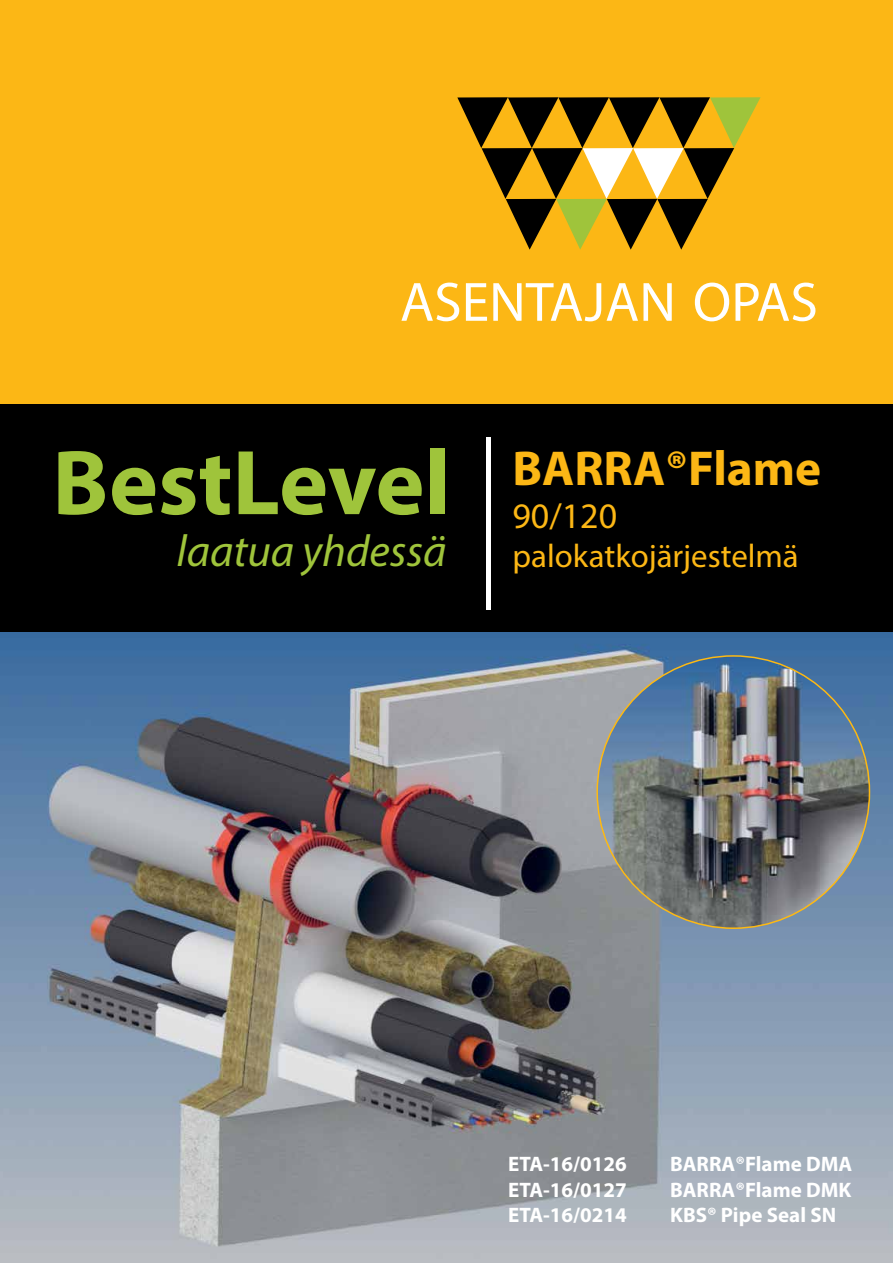
<style>
.page{position:relative;width:893px;height:1263px;background:#fff}
.page>*{position:absolute;margin:0;border:0;box-sizing:border-box;transform-origin:0 0}
.t1{font:700 92.85px "Myriad Pro";color:#9fc43b}
.t2{font:55.8px "Myriad Pro";color:#fff}
.t3{font:700 49.2px "Myriad Pro";color:#fcb715}
.t4{font:italic 44.85px "Myriad Pro";color:#9fc43b}
.t5{font:36px "Myriad Pro";color:#fcb715}
.t6{font:32.85px "Myriad Pro";color:#fcb715}
.t7{font:700 21px "Myriad Pro";color:#fff}
</style>
<div class="page">
<img style="left:0;top:631px;width:893px;height:632px">
<div style="left:0;top:392px;width:893px;height:239px;background:#000"></div>
<div style="left:0;top:0;width:893px;height:403px;background:#fcb715"></div>
<svg style="left:457px;top:97px;width:303px;height:153px"></svg>
<hr style="left:486px;top:437px;width:4px;height:173px;background:#fff">
<img style="left:597px;top:656px;width:272px;height:272px;border-radius:136px">
<h2 class="t2" style="left:400px;top:268px;width:419px">ASENTAJAN OPAS</h2>
<h1 class="t1" style="left:52px;top:422px;width:399px">BestLevel</h1>
<h3 class="t4" style="left:176px;top:523px;width:272px">laatua yhdessä</h3>
<h3 class="t3" style="left:512px;top:436px;width:310px">BARRA®Flame</h3>
<h3 class="t5" style="left:512px;top:493px;width:106px">90/120</h3>
<h3 class="t6" style="left:512px;top:536px;width:288px">palokatkojärjestelmä</h3>
<p class="t7" style="left:508px;top:1150px;width:120px">ETA-16/0126</p>
<p class="t7" style="left:670px;top:1150px;width:183px">BARRA®Flame DMA</p>
<p class="t7" style="left:508px;top:1176px;width:120px">ETA-16/0127</p>
<p class="t7" style="left:670px;top:1176px;width:183px">BARRA®Flame DMK</p>
<p class="t7" style="left:508px;top:1201px;width:120px">ETA-16/0214</p>
<p class="t7" style="left:670px;top:1201px;width:168px">KBS® Pipe Seal SN</p>
</div>
